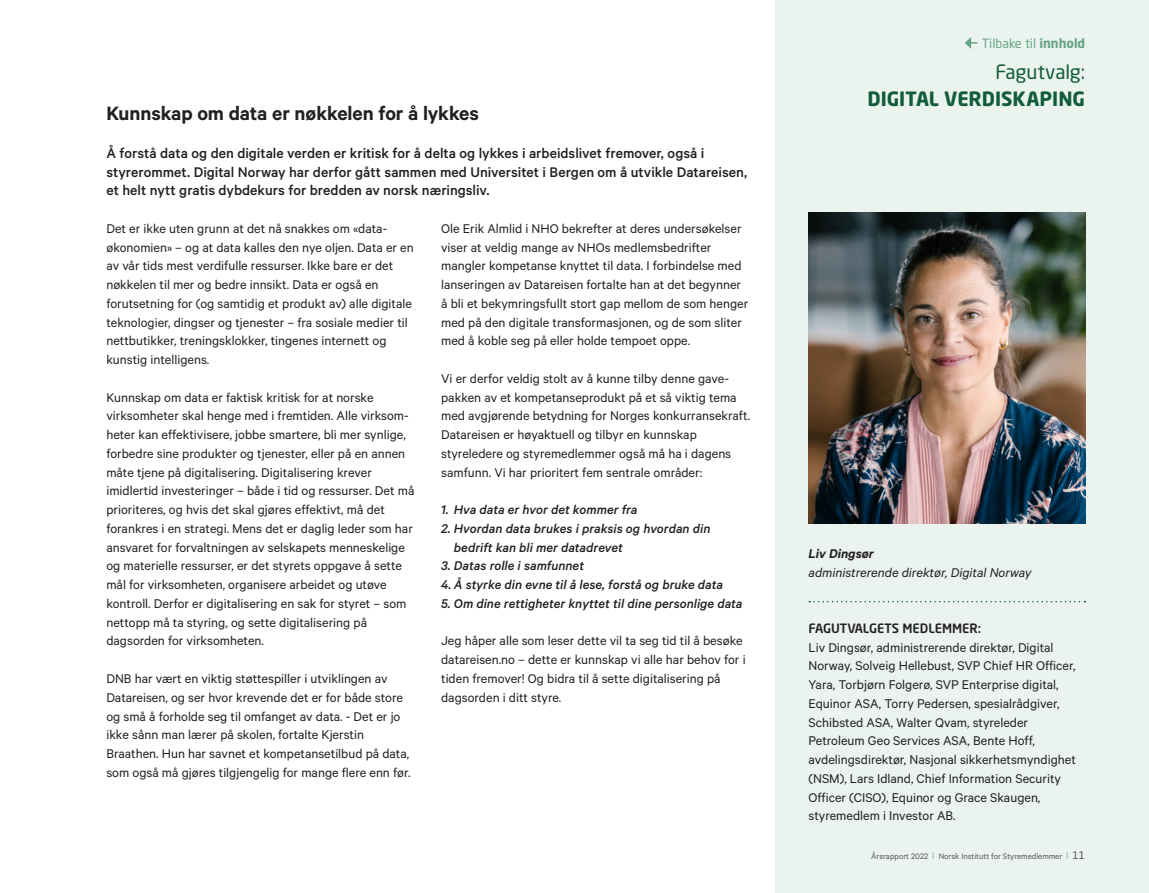
<style>
.page{position:relative;width:1149px;height:893px;background:#fff}
.page>*{position:absolute;margin:0;border:0;box-sizing:border-box;transform-origin:0 0}
.Ingress{font:600 21.75px "Calibre";letter-spacing:-.005em;color:#231f20}
.Heading_15_5_pkt_202{font:700 19.5px "Neo Sans Std";color:#115c3b}
.Heading_15_5_pkt_202-2{font:19.5px "Neo Sans Std";letter-spacing:-.005em;color:#115c3b}
.Ingress-2{font:500 15.75px/18.8px "Calibre";color:#231f20}
.Brødtekst_bruk{font:14.25px/18.8px "Calibre";color:#231f20}
.Brødtekst_bruk-2{font:italic 500 14.25px/18.8px "Calibre";color:#231f20}
.Brødtekst_bruk-3{font:italic 14.25px "Calibre";color:#231f20}
.Brødtekst_bruk-4{font:italic 600 14.25px "Calibre";color:#231f20}
.Brødtekst_bruk-5{font:500 12.75px "Neo Sans Std";color:#231f20}
.t1{font:12.75px "Neo Sans Std";color:#68a48a}
.t2{font:9px "Calibre";color:#57585a}
.s1{font-weight:700}
.s2{font-family:"Neo Sans Std";color:#85b39d}
.s3{font-family:"Neo Sans Std";font-size:10.5px}
</style>
<div class="page">
<div style="left:775px;top:0;width:373px;height:893px;background:#ebf3ef"></div>
<img style="left:808px;top:213px;width:276px;height:310px">
<svg style="left:809px;top:601px;width:276px;height:1px"></svg>
<svg style="left:965px;top:37px;width:12px;height:12px"></svg>
<p class="Ingress" style="left:106px;top:101px;width:374px">Kunnskap om data er nøkkelen for å lykkes</p>
<p class="Ingress-2" style="left:106px;top:143px;width:642px">Å forstå data og den digitale verden er kritisk for å delta og lykkes i arbeidslivet fremover, også i styrerommet. Digital Norway har derfor gått sammen med Universitet i Bergen om å utvikle Datareisen, et helt nytt gratis dybdekurs for bredden av norsk næringsliv.</p>
<p class="Brødtekst_bruk" style="left:106px;top:219px;width:309px">Det er ikke uten grunn at det nå snakkes om «data&shy;økonomien» – og at data kalles den nye oljen. Data er en av vår tids mest verdifulle ressurser. Ikke bare er det nøkkelen til mer og bedre innsikt. Data er også en forutsetning for (og samtidig et produkt av) alle digitale teknologier, dingser og tjenester – fra sosiale medier til nettbutikker, treningsklokker, tingenes internett og kunstig intelligens.</p>
<p class="Brødtekst_bruk" style="left:106px;top:387px;width:309px">Kunnskap om data er faktisk kritisk for at norske virksomheter skal henge med i fremtiden. Alle virksom&shy;heter kan effektivisere, jobbe smartere, bli mer synlige, forbedre sine produkter og tjenester, eller på en annen måte tjene på digitalisering. Digitalisering krever imidlertid investeringer – både i tid og ressurser. Det må prioriteres, og hvis det skal gjøres effektivt, må det forankres i en strategi. Mens det er daglig leder som har ansvaret for forvaltningen av selskapets menneskelige og materielle ressurser, er det styrets oppgave å sette mål for virksomheten, organisere arbeidet og utøve kontroll. Derfor er digitalisering en sak for styret – som nettopp må ta styring, og sette digitalisering på dagsorden for virksomheten.</p>
<p class="Brødtekst_bruk" style="left:106px;top:669px;width:305px">DNB har vært en viktig støttespiller i utviklingen av Datareisen, og ser hvor krevende det er for både store og små å forholde seg til omfanget av data. - Det er jo ikke sånn man lærer på skolen, fortalte Kjerstin Braathen. Hun har savnet et kompetansetilbud på data, som også må gjøres tilgjengelig for mange flere enn før.</p>
<p class="Brødtekst_bruk" style="left:441px;top:219px;width:308px">Ole Erik Almlid i NHO bekrefter at deres undersøkelser viser at veldig mange av NHOs medlemsbedrifter mangler kompetanse knyttet til data. I forbindelse med lanseringen av Datareisen fortalte han at det begynner å bli et bekymringsfullt stort gap mellom de som henger med på den digitale transformasjonen, og de som sliter med å koble seg på eller holde tempoet oppe.</p>
<p class="Brødtekst_bruk" style="left:441px;top:369px;width:310px">Vi er derfor veldig stolt av å kunne tilby denne gave&shy;pakken av et kompetanseprodukt på et så viktig tema med avgjørende betydning for Norges konkurransekraft.<br>Datareisen er høyaktuell og tilbyr en kunnskap styreledere og styremedlemmer også må ha i dagens samfunn. Vi har prioritert fem sentrale områder:</p>
<p class="Brødtekst_bruk-2" style="left:441px;top:500px;width:198px">1. Hva data er hvor det kommer fra</p>
<p class="Brødtekst_bruk-2" style="left:454px;top:519px;width:258px;text-indent:-13px">2. Hvordan data brukes i praksis og hvordan din bedrift kan bli mer datadrevet</p>
<p class="Brødtekst_bruk-2" style="left:441px;top:556px;width:144px">3. Datas rolle i samfunnet</p>
<p class="Brødtekst_bruk-2" style="left:441px;top:575px;width:283px">4. Å styrke din evne til å lese, forstå og bruke data</p>
<p class="Brødtekst_bruk-2" style="left:441px;top:594px;width:303px">5. Om dine rettigheter knyttet til dine personlige data</p>
<p class="Brødtekst_bruk" style="left:441px;top:631px;width:306px">Jeg håper alle som leser dette vil ta seg tid til å besøke datareisen.no – dette er kunnskap vi alle har behov for i tiden fremover! Og bidra til å sette digitalisering på dagsorden i ditt styre.</p>
<p class="t1" style="left:981px;top:36px;width:105px">Tilbake til <span class="s1">innhold</span></p>
<p class="Heading_15_5_pkt_202-2" style="left:995px;top:60px;width:91px">Fagutvalg:</p>
<p class="Heading_15_5_pkt_202" style="left:867px;top:87px;width:219px">DIGITAL VERDISKAPING</p>
<p class="Brødtekst_bruk-4" style="left:808px;top:545px;width:67px">Liv Dingsør</p>
<p class="Brødtekst_bruk-3" style="left:808px;top:564px;width:224px">administrerende direktør, Digital Norway</p>
<p class="Brødtekst_bruk-5" style="left:808px;top:620px;width:174px">FAGUTVALGETS MEDLEMMER:</p>
<p class="Brødtekst_bruk" style="left:808px;top:637px;width:269px">Liv Dingsør, administrerende direktør, Digital Norway, Solveig Hellebust, SVP Chief HR Officer, Yara, Torbjørn Folgerø, SVP Enterprise digital, Equinor ASA, Torry Pedersen, spesialrådgiver, Schibsted ASA, Walter Qvam, styreleder Petroleum Geo Services ASA, Bente Hoff, avdelingsdirektør, Nasjonal sikkerhetsmyndighet (NSM), Lars Idland, Chief Information Security Officer (CISO), Equinor og Grace Skaugen, styremedlem i Investor AB.</p>
<p class="t2" style="left:870px;top:850px;width:215px">Årsrapport 2022 <span class="s2">I</span> Norsk Institutt for Styremedlemmer <span class="s2">I</span> <span class="s3">11</span></p>
</div>
